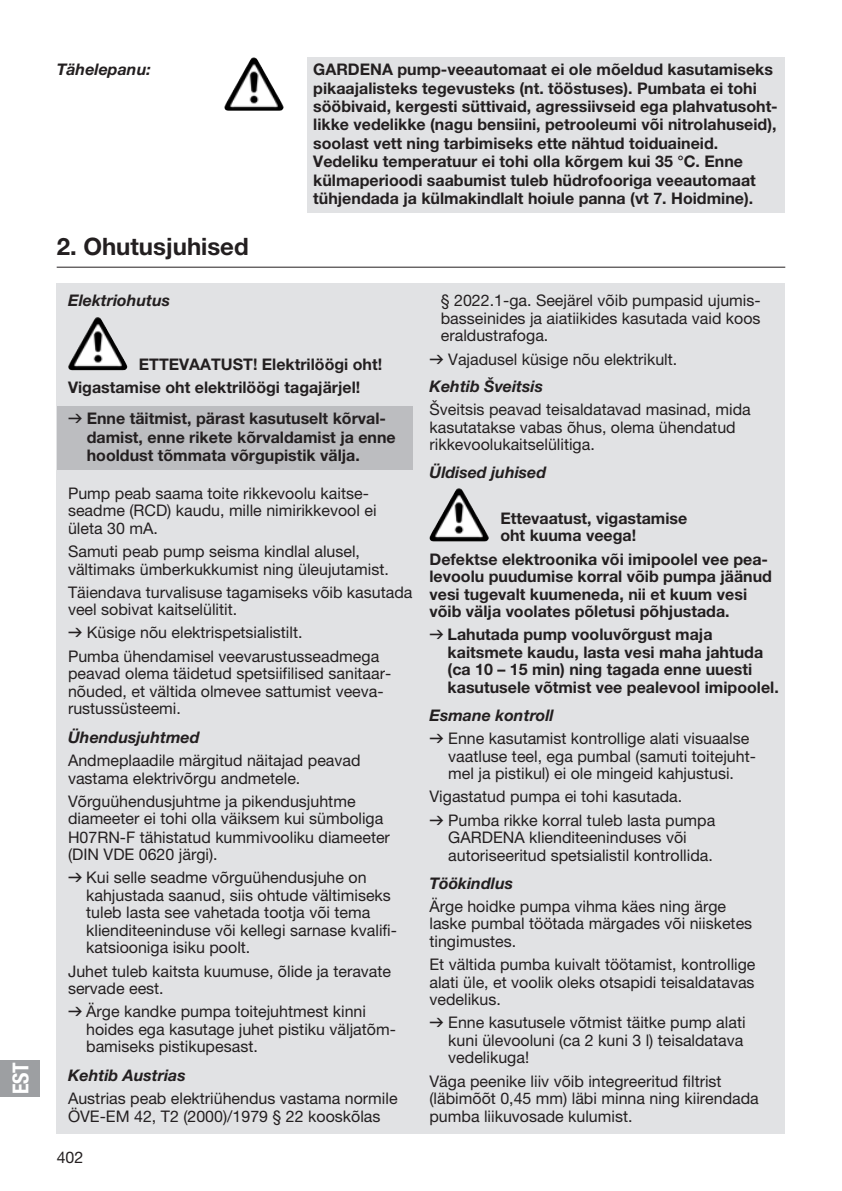
<style>
.page{position:relative;width:842px;height:1191px;background:#fff}
.page>*{position:absolute;margin:0;border:0;box-sizing:border-box;transform-origin:0 0}
.t1{font:700 24px "GARDENA Pro";color:#231f20}
.t2{font:22px "GARDENA Pro Bo Cond";color:#fff}
.t3{font:16px/17.6px "GARDENA Pro";color:#231f20}
.t4{font:700 16px/18.4px "GARDENA Pro";color:#231f20}
.t5{font:italic 700 16px "GARDENA Pro";color:#231f20}
.s1{font-family:"Formdruck";font-weight:400}
.s2{font-family:"Formdruck"}
.s3{font-weight:700;font-style:italic}
</style>
<div class="page">
<hr style="left:57px;top:267px;width:728px;height:1px;background:#231f20">
<div style="left:57px;top:283px;width:728px;height:851px;background:#e1e2e4"></div>
<img style="left:71px;top:317px;width:25px;height:44px">
<div style="left:57px;top:406px;width:355px;height:64px;background:#bcbdc0"></div>
<img style="left:431px;top:488px;width:27px;height:45px">
<div style="left:308px;top:57px;width:477px;height:156px;background:#e1e2e4"></div>
<img style="left:226px;top:58px;width:27px;height:44px">
<div style="left:0;top:1060px;width:40px;height:36px;background:#9d9fa2"></div>
<h2 class="t2" style="left:7px;top:1094px;width:34px;rotate:-90deg">EST</h2>
<p class="t5" style="left:57px;top:60px;width:96px">Tähelepanu:</p>
<p class="t4" style="left:313px;top:60px;width:466px">GARDENA pump-veeautomaat ei ole mõeldud kasutamiseks pikaajalisteks tegevusteks (nt. tööstuses). Pumbata ei tohi sööbivaid, kergesti süttivaid, agressiivseid ega plahvatusoht&shy;likke vedelikke (nagu bensiini, petrooleumi või nitrolahuseid), soolast vett ning tarbimiseks ette nähtud toiduaineid.<br>Vedeliku temperatuur ei tohi olla kõrgem kui 35 °C. Enne külmaperioodi saabumist tuleb hüdrofooriga veeautomaat tühjendada ja külmakindlalt hoiule panna (vt 7. Hoidmine).</p>
<h1 class="t1" style="left:57px;top:232px;width:194px">2. Ohutusjuhised</h1>
<p class="t5" style="left:68px;top:291px;width:104px">Elektriohutus</p>
<p class="t4" style="left:68px;top:352px;width:316px;line-height:23.2px;text-indent:71px">ETTEVAATUST! Elektrilöögi oht!<br>Vigastamise oht elektrilöögi tagajärjel!</p>
<p class="t4" style="left:87px;top:409px;width:310px;text-indent:-19px"><span class="s1">v</span> Enne täitmist, pärast kasutuselt kõrval&shy;damist, enne rikete kõrvaldamist ja enne hooldust tõmmata võrgupistik välja.</p>
<p class="t3" style="left:68px;top:484px;width:310px">Pump peab saama toite rikkevoolu kaitse&shy;seadme (RCD) kaudu, mille nimirikkevool ei ületa 30 mA.</p>
<p class="t3" style="left:68px;top:542px;width:322px">Samuti peab pump seisma kindlal alusel, vältimaks ümberkukkumist ning üleujutamist.</p>
<p class="t3" style="left:68px;top:583px;width:346px">Täiendava turvalisuse tagamiseks võib kasutada veel sobivat kaitselülitit.</p>
<p class="t3" style="left:68px;top:621px;width:313px;line-height:23.2px"><span class="s2">v</span> Küsige nõu elektrispetsialistilt.<br>Pumba ühendamisel veevarustusseadmega</p>
<p class="t3" style="left:68px;top:664px;width:325px">peavad olema täidetud spetsiifilised sanitaar&shy;nõuded, et vältida olmevee sattumist veeva&shy;rustussüsteemi.</p>
<p class="t5" style="left:68px;top:727px;width:133px">Ühendusjuhtmed</p>
<p class="t3" style="left:68px;top:751px;width:294px">Andmeplaadile märgitud näitajad peavad vastama elektrivõrgu andmetele.</p>
<p class="t3" style="left:68px;top:792px;width:323px">Võrguühendusjuhtme ja pikendusjuhtme diameeter ei tohi olla väiksem kui sümboliga H07RN-F tähistatud kummivooliku diameeter (DIN VDE 0620 järgi).</p>
<p class="t3" style="left:86px;top:868px;width:312px;text-indent:-18px"><span class="s2">v</span> Kui selle seadme võrguühendusjuhe on kahjustada saanud, siis ohtude vältimiseks tuleb lasta see vahetada tootja või tema klienditeeninduse või kellegi sarnase kvalifi&shy;katsiooniga isiku poolt.</p>
<p class="t3" style="left:68px;top:962px;width:325px">Juhet tuleb kaitsta kuumuse, õlide ja teravate servade eest.</p>
<p class="t3" style="left:86px;top:1002px;width:311px;text-indent:-18px"><span class="s2">v</span> Ärge kandke pumpa toitejuhtmest kinni hoides ega kasutage juhet pistiku väljatõm&shy;bamiseks pistikupesast.</p>
<p class="t5" style="left:68px;top:1065px;width:119px">Kehtib Austrias</p>
<p class="t3" style="left:68px;top:1089px;width:331px">Austrias peab elektriühendus vastama normile<br>ÖVE-EM 42, T2 (2000)/1979 § 22 kooskõlas</p>
<p class="t3" style="left:57px;top:1148px;width:28px">402</p>
<p class="t3" style="left:441px;top:292px;width:321px;text-align:justify">§ 2022.1-ga. Seejärel võib pumpasid ujumis&shy;basseinides ja aiatiikides kasutada vaid koos eraldustrafoga.</p>
<p class="t3" style="left:429px;top:345px;width:249px;line-height:27.4px"><span class="s2">v</span> Vajadusel küsige nõu elektrikult.<br><span class="s3">Kehtib Šveitsis</span></p>
<p class="t3" style="left:429px;top:400px;width:323px">Šveitsis peavad teisaldatavad masinad, mida kasutatakse vabas õhus, olema ühendatud rikkevoolukaitselülitiga.</p>
<p class="t5" style="left:429px;top:462px;width:118px">Üldised juhised</p>
<p class="t4" style="left:500px;top:509px;width:188px;line-height:17.4px">Ettevaatust, vigastamise oht kuuma veega!</p>
<p class="t4" style="left:429px;top:550px;width:344px;line-height:17.6px">Defektse elektroonika või imipoolel vee pea&shy;levoolu puudumise korral võib pumpa jäänud vesi tugevalt kuumeneda, nii et kuum vesi võib välja voolates põletusi põhjustada.</p>
<p class="t4" style="left:448px;top:625px;width:333px;line-height:17.6px;text-indent:-18px"><span class="s1">v</span> Lahutada pump vooluvõrgust maja kaitsmete kaudu, lasta vesi maha jahtuda (ca 10 – 15 min) ning tagada enne uuesti kasutusele võtmist vee pealevool imipoolel.</p>
<p class="t3" style="left:429px;top:703px;width:321px;line-height:23.2px"><span class="s3">Esmane kontroll<br></span><span class="s2">v</span> Enne kasutamist kontrollige alati visuaalse</p>
<p class="t3" style="left:448px;top:747px;width:309px">vaatluse teel, ega pumbal (samuti toitejuht&shy;mel ja pistikul) ei ole mingeid kahjustusi.</p>
<p class="t3" style="left:429px;top:785px;width:287px;line-height:23.2px">Vigastatud pumpa ei tohi kasutada.<br><span class="s2">v</span> Pumba rikke korral tuleb lasta pumpa</p>
<p class="t3" style="left:448px;top:828px;width:266px">GARDENA klienditeeninduses või autoriseeritud spetsialistil kontrollida.</p>
<p class="t5" style="left:429px;top:873px;width:85px">Töökindlus</p>
<p class="t3" style="left:429px;top:897px;width:324px">Ärge hoidke pumpa vihma käes ning ärge laske pumbal töötada märgades või niisketes tingimustes.</p>
<p class="t3" style="left:429px;top:955px;width:328px;text-align:justify">Et vältida pumba kuivalt töötamist, kontrollige alati üle, et voolik oleks otsapidi teisaldatavas vedelikus.</p>
<p class="t3" style="left:448px;top:1013px;width:299px;text-indent:-19px"><span class="s2">v</span> Enne kasutusele võtmist täitke pump alati kuni ülevooluni (ca 2 kuni 3 l) teisaldatava vedelikuga!</p>
<p class="t3" style="left:429px;top:1071px;width:331px">Väga peenike liiv võib integreeritud filtrist (läbimõõt 0,45 mm) läbi minna ning kiirendada pumba liikuvosade kulumist.</p>
</div>
